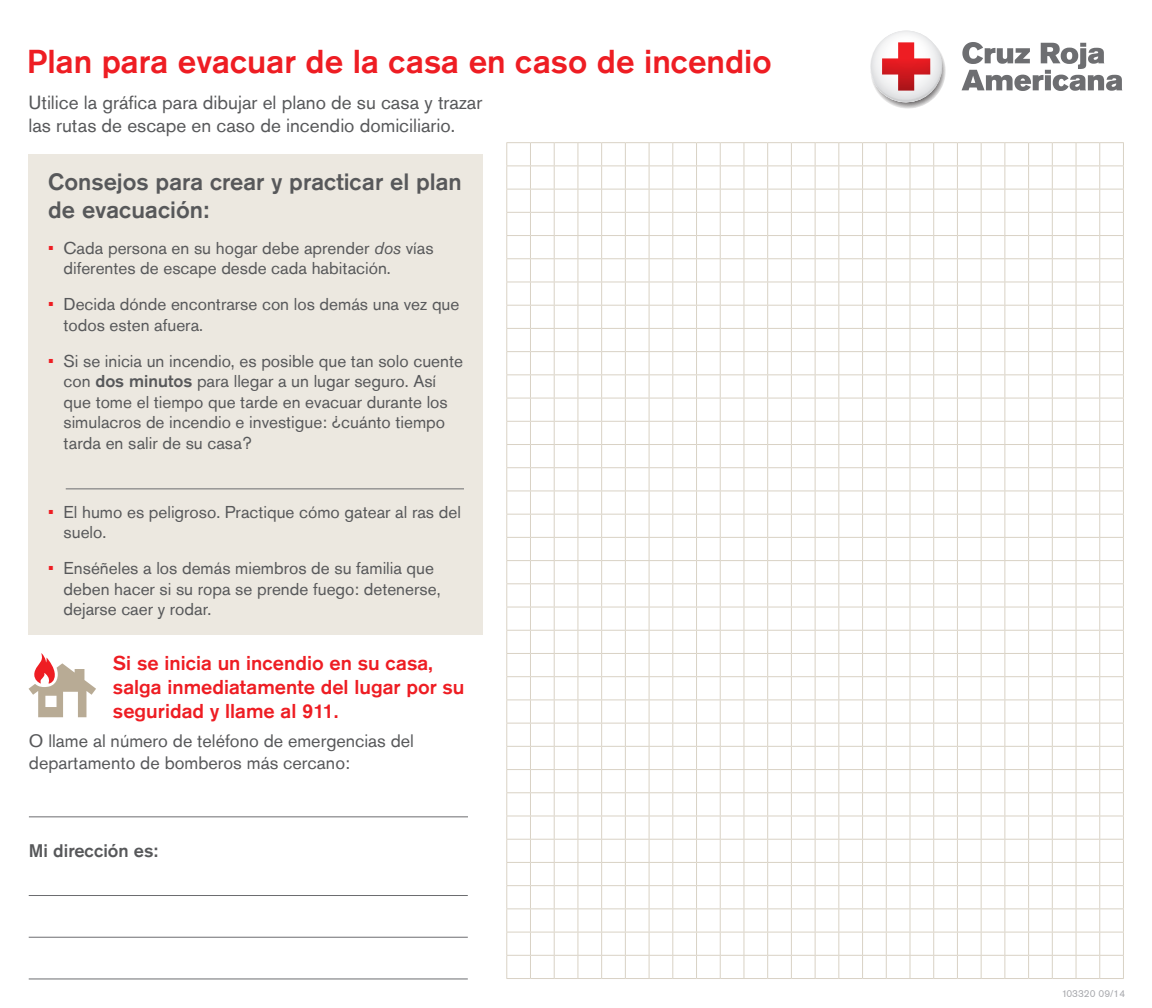
<style>
.page{position:relative;width:1152px;height:1008px;background:#fff}
.page>*{position:absolute;margin:0;border:0;box-sizing:border-box;transform-origin:0 0}
.Body_Copy{font:500 33px "Akzidenz Grotesk Std";color:#ee1d23}
.Body_Copy-2{font:500 23.6px/28.2px "Akzidenz Grotesk Std";color:#57585a}
.t1{font:500 20px/24px "Akzidenz Grotesk Std";color:#ee1d23}
.Body_Copy-3{font:19px/22.8px "Akzidenz Grotesk Std";color:#57585a}
.Body_copy_2{font:500 18.2px "Akzidenz Grotesk Std";color:#57585a}
.Body_copy_2-2{font:18px/21.6px "Akzidenz Grotesk Std";color:#57585a}
.t2{font:17.2px/20.6px "Akzidenz Grotesk Std";color:#57585a}
.Body_Copy-4{font:10px "Akzidenz Grotesk Std";color:#a8a9ad}
.s1{color:#ee1d23}
.s2{font-style:italic}
.s3{font-weight:500}
</style>
<div class="page">
<div style="left:29px;top:155px;width:454px;height:480px;background:#ece8e0"></div>
<hr style="left:29px;top:817px;width:439px;height:1px;background:#6c6d70">
<hr style="left:29px;top:895px;width:439px;height:1px;background:#6c6d70">
<hr style="left:29px;top:937px;width:439px;height:1px;background:#6c6d70">
<hr style="left:29px;top:979px;width:439px;height:1px;background:#6c6d70">
<svg style="left:29px;top:653px;width:67px;height:64px"></svg>
<svg style="left:506px;top:142px;width:618px;height:837px"></svg>
<hr style="left:66px;top:489px;width:398px;height:1px;background:#6c6d70">
<svg style="left:870px;top:30px;width:253px;height:79px"></svg>
<p class="Body_Copy" style="left:27px;top:42px;width:746px">Plan para evacuar de la casa en caso de incendio</p>
<p class="Body_Copy-3" style="left:28px;top:91px;width:456px">Utilice la gráfica para dibujar el plano de su casa y trazar las rutas de escape en caso de incendio domiciliario.</p>
<p class="Body_Copy-2" style="left:48px;top:167px;width:415px">Consejos para crear y practicar el plan de evacuación:</p>
<p class="t2" style="left:64px;top:238px;width:372px;text-indent:-15px"><span class="s1">•</span> Cada persona en su hogar debe aprender <span class="s2">dos</span> vías diferentes de escape desde cada habitación.</p>
<p class="t2" style="left:64px;top:294px;width:397px;text-indent:-15px"><span class="s1">•</span> Decida dónde encontrarse con los demás una vez que todos esten afuera.</p>
<p class="t2" style="left:64px;top:350px;width:401px;text-indent:-15px"><span class="s1">•</span> Si se inicia un incendio, es posible que tan solo cuente con <span class="s3">dos minutos</span> para llegar a un lugar seguro. Así que tome el tiempo que tarde en evacuar durante los simulacros de incendio e investigue: ¿cuánto tiempo tarda en salir de su casa?</p>
<p class="t2" style="left:64px;top:501px;width:399px;text-indent:-15px"><span class="s1">•</span> El humo es peligroso. Practique cómo gatear al ras del suelo.</p>
<p class="t2" style="left:64px;top:558px;width:379px;text-indent:-15px"><span class="s1">•</span> Enséñeles a los demás miembros de su familia que deben hacer si su ropa se prende fuego: detenerse, dejarse caer y rodar.</p>
<p class="t1" style="left:113px;top:651px;width:353px">Si se inicia un incendio en su casa, salga inmediatamente del lugar por su seguridad y llame al 911.</p>
<p class="Body_copy_2-2" style="left:29px;top:730px;width:387px">O llame al número de teléfono de emergencias del departamento de bomberos más cercano:</p>
<p class="Body_copy_2" style="left:29px;top:839px;width:131px">Mi dirección es:</p>
<p class="Body_Copy-4" style="left:1062px;top:987px;width:65px">103320 09/14</p>
</div>
